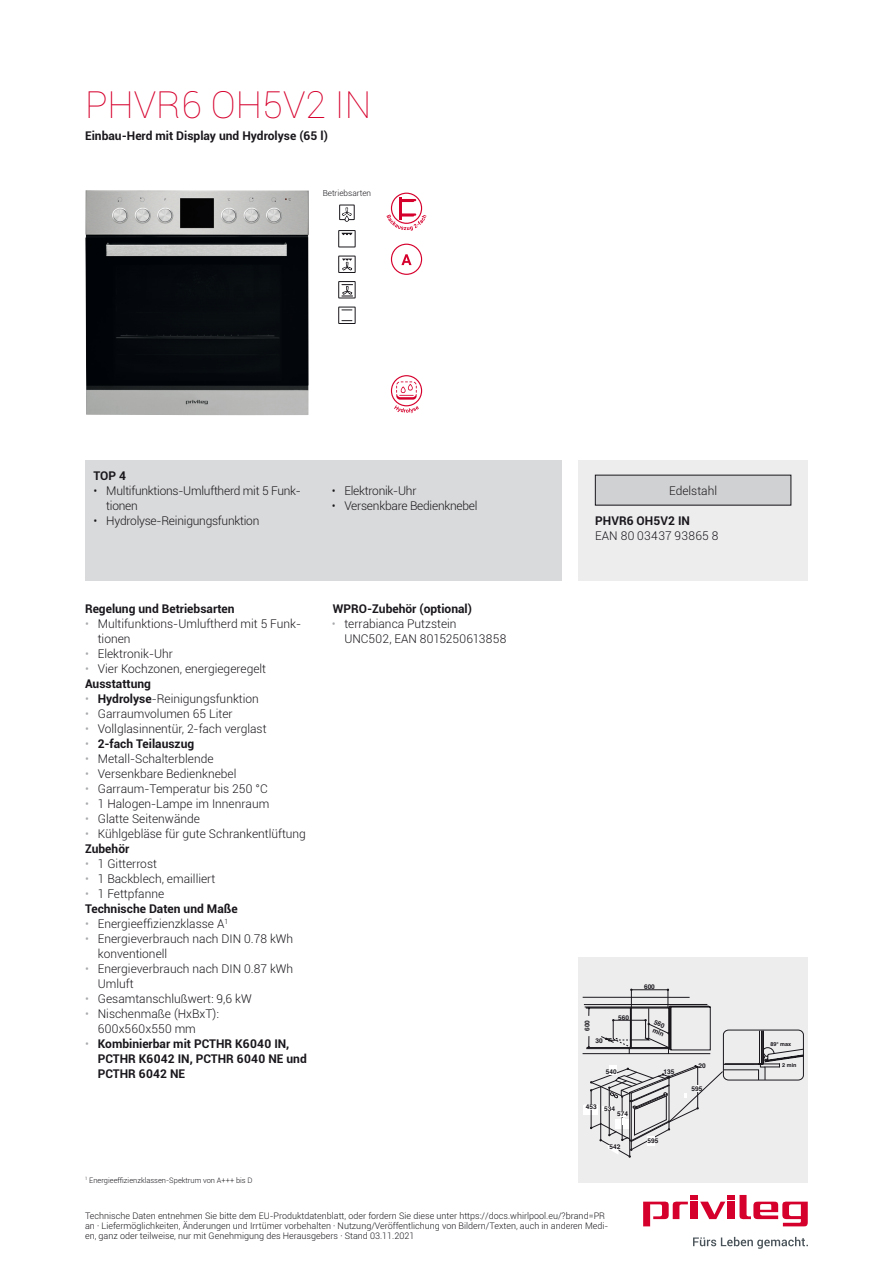
<style>
.page{position:relative;width:893px;height:1263px;background:#fff}
.page>*{position:absolute;margin:0;border:0;box-sizing:border-box;transform-origin:0 0}
.t1{font:100 37.5px "Roboto";color:#d6002d}
.t2{font:300 12px/15px "Roboto";color:#1a171c}
.t3{font:700 12px/15px "Roboto";color:#1a171c}
.t4{font:300 12px/15px "Roboto";letter-spacing:-.02em;color:#1a171c}
.t5{font:300 12px "Roboto";letter-spacing:.02em;color:#1a171c}
.t6{font:300 9px/9.8px "Roboto";color:#1a171c}
.t7{font:300 8.25px "Roboto";color:#1a171c}
.t8{font:300 7.5px "Roboto";color:#1a171c}
.t9{font:700 6.6px/7.8px "Helvetica";color:#1a171c}
.t10{font:700 5.4px "Helvetica";color:#1a171c}
.s1{color:#a7a9ab}
.s2{font-weight:700}
.s3{font-weight:300;color:#a7a9ab}
.s4{font-weight:300}
</style>
<div class="page">
<svg style="left:643px;top:1195px;width:165px;height:31px"></svg>
<div style="left:728px;top:1201px;width:7px;height:18px;background:#d6002d"></div>
<div style="left:691px;top:1201px;width:7px;height:18px;background:#d6002d"></div>
<svg style="left:693px;top:1237px;width:115px;height:12px"></svg>
<img style="left:85px;top:190px;width:224px;height:225px">
<div style="left:339px;top:205px;width:15px;height:15px;border:1px solid #1a171c"></div>
<svg style="left:342px;top:207px;width:10px;height:15px"></svg>
<div style="left:338px;top:230px;width:17px;height:17px;border:1px solid #1a171c"></div>
<svg style="left:342px;top:233px;width:10px;height:2px"></svg>
<svg style="left:339px;top:256px;width:16px;height:16px"></svg>
<div style="left:338px;top:256px;width:17px;height:17px;border:1px solid #1a171c"></div>
<svg style="left:342px;top:259px;width:10px;height:12px"></svg>
<div style="left:338px;top:281px;width:17px;height:17px;border:1px solid #1a171c"></div>
<svg style="left:341px;top:284px;width:12px;height:12px"></svg>
<svg style="left:339px;top:307px;width:16px;height:16px"></svg>
<div style="left:338px;top:307px;width:17px;height:17px;border:1px solid #1a171c"></div>
<svg style="left:386px;top:192px;width:41px;height:39px"></svg>
<svg style="left:390px;top:243px;width:33px;height:32px"></svg>
<svg style="left:390px;top:375px;width:33px;height:39px"></svg>
<div style="left:85px;top:460px;width:476px;height:120px;background:#d9dadb"></div>
<div style="left:578px;top:460px;width:230px;height:120px;background:#ededee"></div>
<div style="left:595px;top:475px;width:196px;height:30px;background:#d0d1d2"></div>
<div style="left:578px;top:958px;width:230px;height:225px;background:#ededee"></div>
<svg style="left:583px;top:989px;width:221px;height:168px"></svg>
<h1 class="t1" style="left:85px;top:78px;width:288px">PHVR6 OH5V2 IN</h1>
<p class="t3" style="left:85px;top:128px;width:244px">Einbau-Herd mit Display und Hydrolyse (65 l)</p>
<p class="t7" style="left:323px;top:188px;width:50px">Betriebsarten</p>
<p class="t3" style="left:94px;top:467px;width:34px">TOP 4</p>
<p class="t4" style="left:106px;top:483px;width:196px;text-indent:-13px">• Multifunktions-Umluftherd mit 5 Funk&shy;tionen</p>
<p class="t4" style="left:94px;top:513px;width:167px">• Hydrolyse-Reinigungsfunktion</p>
<p class="t4" style="left:332px;top:483px;width:86px">• Elektronik-Uhr</p>
<p class="t4" style="left:332px;top:498px;width:147px">• Versenkbare Bedienknebel</p>
<p class="t3" style="left:85px;top:601px;width:151px">Regelung und Betriebsarten</p>
<p class="t2" style="left:98px;top:616px;width:205px;text-indent:-13px"><span class="s1">•</span> Multifunktions-Umluftherd mit 5 Funk&shy;tionen</p>
<p class="t2" style="left:85px;top:646px;width:89px"><span class="s1">•</span> Elektronik-Uhr</p>
<p class="t2" style="left:85px;top:661px;width:183px"><span class="s1">•</span> Vier Kochzonen, energiegeregelt<br><span class="s2">Ausstattung</span></p>
<p class="t2" style="left:85px;top:691px;width:175px"><span class="s1">•</span> <span class="s2">Hydrolyse</span>-Reinigungsfunktion</p>
<p class="t2" style="left:85px;top:706px;width:149px"><span class="s1">•</span> Garraumvolumen 65 Liter</p>
<p class="t2" style="left:85px;top:721px;width:183px"><span class="s1">•</span> Vollglasinnentür, 2-fach verglast</p>
<p class="t3" style="left:85px;top:736px;width:111px"><span class="s3">•</span> 2-fach Teilauszug</p>
<p class="t2" style="left:85px;top:751px;width:130px"><span class="s1">•</span> Metall-Schalterblende</p>
<p class="t2" style="left:85px;top:766px;width:153px"><span class="s1">•</span> Versenkbare Bedienknebel</p>
<p class="t2" style="left:85px;top:781px;width:184px"><span class="s1">•</span> Garraum-Temperatur bis 250 °C</p>
<p class="t2" style="left:85px;top:796px;width:186px"><span class="s1">•</span> 1 Halogen-Lampe im Innenraum</p>
<p class="t2" style="left:85px;top:811px;width:116px"><span class="s1">•</span> Glatte Seitenwände</p>
<p class="t2" style="left:85px;top:826px;width:222px"><span class="s1">•</span> Kühlgebläse für gute Schrankentlüftung<br><span class="s2">Zubehör</span></p>
<p class="t2" style="left:85px;top:856px;width:73px"><span class="s1">•</span> 1 Gitterrost</p>
<p class="t2" style="left:85px;top:871px;width:132px"><span class="s1">•</span> 1 Backblech, emailliert</p>
<p class="t3" style="left:85px;top:886px;width:154px"><span class="s3">•</span> <span class="s4">1 Fettpfanne<br></span>Technische Daten und Maße</p>
<p class="t2" style="left:85px;top:916px;width:145px"><span class="s1">•</span> Energieeffizienzklasse A<sup>1</sup></p>
<p class="t2" style="left:98px;top:931px;width:197px;text-indent:-13px"><span class="s1">•</span> Energieverbrauch nach DIN 0.78 kWh konventionell</p>
<p class="t2" style="left:98px;top:961px;width:197px;text-indent:-13px"><span class="s1">•</span> Energieverbrauch nach DIN 0.87 kWh<br>Umluft</p>
<p class="t2" style="left:85px;top:991px;width:168px"><span class="s1">•</span> Gesamtanschlußwert: 9,6 kW</p>
<p class="t2" style="left:98px;top:1006px;width:123px;text-indent:-13px"><span class="s1">•</span> Nischenmaße (HxBxT):<br>600x560x550 mm</p>
<p class="t3" style="left:98px;top:1036px;width:211px;text-indent:-13px"><span class="s3">•</span> Kombinierbar mit PCTHR K6040 IN,<br>PCTHR K6042 IN, PCTHR 6040 NE und<br>PCTHR 6042 NE</p>
<p class="t3" style="left:333px;top:601px;width:141px">WPRO-Zubehör (optional)</p>
<p class="t2" style="left:344px;top:616px;width:163px;text-indent:-13px"><span class="s1">•</span> terrabianca Putzstein<br>UNC502, EAN 8015250613858</p>
<p class="t8" style="left:85px;top:1175px;width:169px"><sup>1</sup> Energieeffizienzklassen-Spektrum von A+++ bis D</p>
<p class="t2" style="left:669px;top:482px;width:49px">Edelstahl</p>
<p class="t3" style="left:595px;top:513px;width:96px">PHVR6 OH5V2 IN</p>
<p class="t5" style="left:595px;top:527px;width:125px">EAN 80 03437 93865 8</p>
<p class="t9" style="left:583px;top:1031px;width:12px;rotate:-90deg">600</p>
<p class="t9" style="left:595px;top:1037px;width:9px">30</p>
<p class="t9" style="left:618px;top:1013px;width:12px">560</p>
<p class="t9" style="left:606px;top:1068px;width:12px">540</p>
<p class="t9" style="left:586px;top:1104px;width:31px">453 534</p>
<p class="t9" style="left:617px;top:1110px;width:12px">574</p>
<p class="t9" style="left:609px;top:1143px;width:12px">542</p>
<p class="t9" style="left:644px;top:983px;width:12px">600</p>
<p class="t9" style="left:656px;top:1018px;width:15px;rotate:22deg">560 min</p>
<p class="t9" style="left:663px;top:1068px;width:12px">135</p>
<p class="t9" style="left:648px;top:1137px;width:12px">595</p>
<p class="t9" style="left:699px;top:1062px;width:9px">20</p>
<p class="t9" style="left:692px;top:1084px;width:12px">595</p>
<p class="t6" style="left:85px;top:1211px;width:525px">Technische Daten entnehmen Sie bitte dem EU-Produktdatenblatt, oder fordern Sie diese unter https://docs.whirlpool.eu/?brand=PR an · Liefermöglichkeiten, Änderungen und Irrtümer vorbehalten · Nutzung/Veröffentlichung von Bildern/Texten, auch in anderen Medi&shy;en, ganz oder teilweise, nur mit Genehmigung des Herausgebers · Stand 03.11.2021</p>
<p class="t10" style="left:770px;top:1040px;width:22px">89° max</p>
<p class="t10" style="left:782px;top:1061px;width:16px">2 min</p>
</div>
